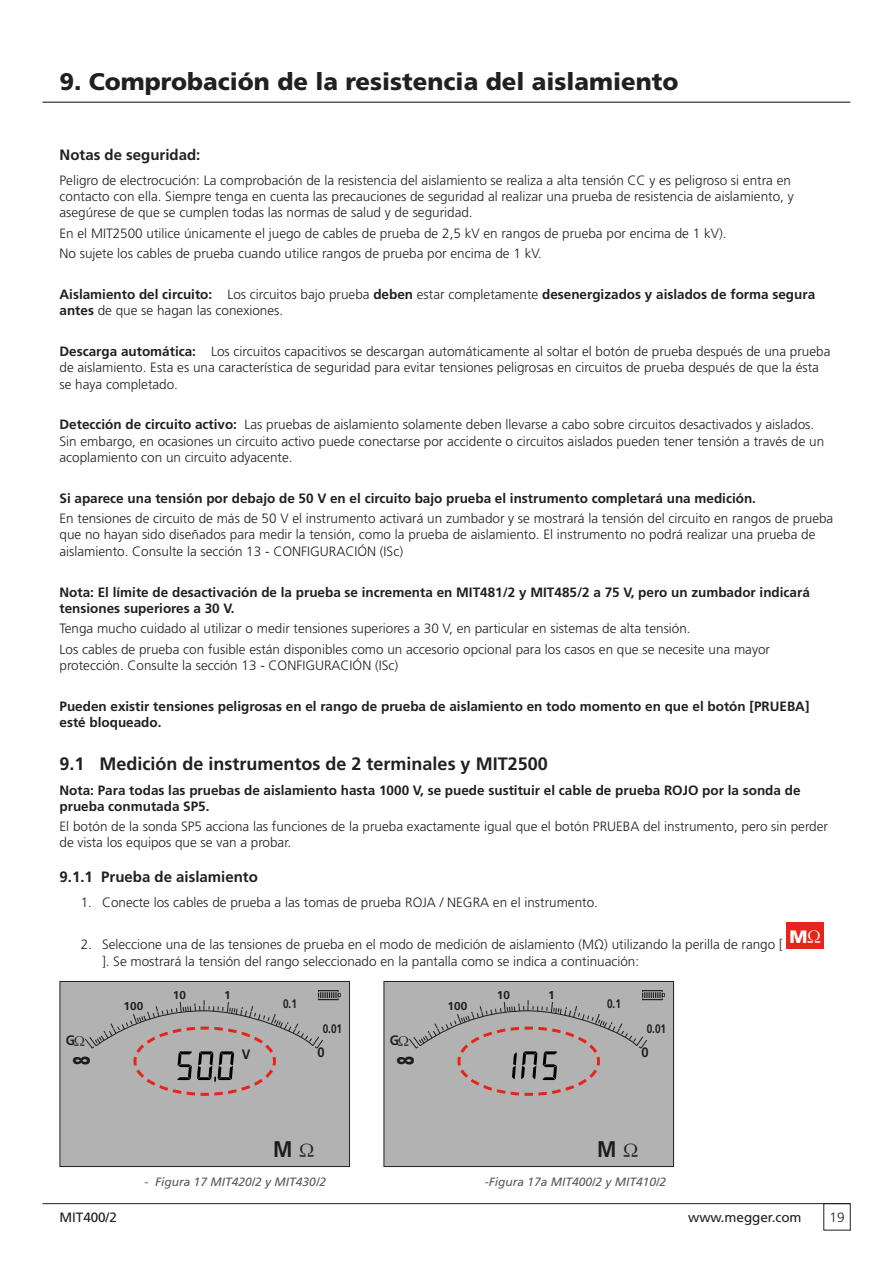
<style>
.page{position:relative;width:893px;height:1263px;background:#fff}
.page>*{position:absolute;margin:0;border:0;box-sizing:border-box;transform-origin:0 0}
.t1{font:900 24px "Frutiger LT Pro";color:#231f20}
.t2{font:900 23.55px "Frutiger LT Std";color:#1d1d1b;scale:.62 1}
.t3{font:700 22.65px "Frutiger LT Std";color:#1d1d1b;scale:.9 1}
.SUB_SECTION_HEADER{font:700 18px "Frutiger LT Pro";color:#231f20}
.t4{font:900 18px "Frutiger LT Pro";color:#fff}
.Set_HEADER{font:700 15px "Frutiger LT Pro";color:#231f20}
.t5{font:700 13.65px "Frutiger LT Std";color:#1d1d1b;scale:.94 1}
.Main_Copy{font:300 13.5px/16.2px "Frutiger LT Pro";color:#231f20}
.Main_Copy-2{font:700 13.5px/16.2px "Frutiger LT Pro";color:#231f20}
.t6{font:13.5px "Frutiger LT Pro";letter-spacing:-.005em;color:#231f20}
.t7{font:700 12.3px "Frutiger LT Std";color:#1d1d1b;scale:.81 1}
.FigureCopy{font:italic 12px "Frutiger LT Pro";color:#57585a}
.t8{font:700 11.4px "Frutiger LT Std";color:#1d1d1b}
.s1{font-weight:300}
.s2{font-weight:700}
</style>
<div class="page">
<hr style="left:43px;top:1203px;width:807px;height:1px;background:#231f20">
<hr style="left:43px;top:102px;width:807px;height:1px;background:#231f20">
<div style="left:786px;top:922px;width:38px;height:27px;background:#e72419"></div>
<div style="left:60px;top:981px;width:290px;height:185px;background:#b2b2b2"></div>
<div style="left:60px;top:981px;width:290px;height:186px;border:1px solid #231f20"></div>
<div style="left:384px;top:981px;width:290px;height:185px;background:#b2b2b2"></div>
<div style="left:384px;top:981px;width:290px;height:186px;border:1px solid #231f20"></div>
<svg style="left:85px;top:990px;width:256px;height:106px"></svg>
<svg style="left:409px;top:990px;width:256px;height:106px"></svg>
<p class="t1" style="left:60px;top:68px;width:620px">9. Comprobación de la resistencia del aislamiento</p>
<p class="Set_HEADER" style="left:60px;top:146px;width:142px">Notas de seguridad:</p>
<p class="Main_Copy" style="left:60px;top:172px;width:736px">Peligro de electrocución: La comprobación de la resistencia del aislamiento se realiza a alta tensión CC y es peligroso si entra en contacto con ella. Siempre tenga en cuenta las precauciones de seguridad al realizar una prueba de resistencia de aislamiento, y asegúrese de que se cumplen todas las normas de salud y de seguridad.</p>
<p class="Main_Copy" style="left:60px;top:225px;width:668px">En el MIT2500 utilice únicamente el juego de cables de prueba de 2,5 kV en rangos de prueba por encima de 1 kV).</p>
<p class="Main_Copy" style="left:60px;top:245px;width:484px">No sujete los cables de prueba cuando utilice rangos de prueba por encima de 1 kV.</p>
<p class="Main_Copy-2" style="left:60px;top:286px;width:757px">Aislamiento del circuito: <span class="s1">Los circuitos bajo prueba</span> deben <span class="s1">estar completamente</span> desenergizados y aislados de forma segura antes <span class="s1">de que se hagan las conexiones.</span></p>
<p class="Main_Copy" style="left:60px;top:343px;width:772px"><span class="s2">Descarga automática:</span> Los circuitos capacitivos se descargan automáticamente al soltar el botón de prueba después de una prueba de aislamiento. Esta es una característica de seguridad para evitar tensiones peligrosas en circuitos de prueba después de que la ésta se haya completado.</p>
<p class="Main_Copy" style="left:60px;top:417px;width:766px"><span class="s2">Detección de circuito activo:</span> Las pruebas de aislamiento solamente deben llevarse a cabo sobre circuitos desactivados y aislados.<br>Sin embargo, en ocasiones un circuito activo puede conectarse por accidente o circuitos aislados pueden tener tensión a través de un acoplamiento con un circuito adyacente.</p>
<p class="Main_Copy-2" style="left:60px;top:490px;width:698px">Si aparece una tensión por debajo de 50 V en el circuito bajo prueba el instrumento completará una medición.</p>
<p class="Main_Copy" style="left:60px;top:510px;width:775px">En tensiones de circuito de más de 50 V el instrumento activará un zumbador y se mostrará la tensión del circuito en rangos de prueba que no hayan sido diseñados para medir la tensión, como la prueba de aislamiento. El instrumento no podrá realizar una prueba de aislamiento. Consulte la sección 13 - CONFIGURACIÓN (ISc)</p>
<p class="Main_Copy-2" style="left:60px;top:584px;width:752px">Nota: El límite de desactivación de la prueba se incrementa en MIT481/2 y MIT485/2 a 75 V, pero un zumbador indicará tensiones superiores a 30 V.</p>
<p class="Main_Copy" style="left:60px;top:620px;width:633px">Tenga mucho cuidado al utilizar o medir tensiones superiores a 30 V, en particular en sistemas de alta tensión.</p>
<p class="Main_Copy" style="left:60px;top:641px;width:712px">Los cables de prueba con fusible están disponibles como un accesorio opcional para los casos en que se necesite una mayor protección. Consulte la sección 13 - CONFIGURACIÓN (ISc)</p>
<p class="Main_Copy-2" style="left:60px;top:698px;width:751px">Pueden existir tensiones peligrosas en el rango de prueba de aislamiento en todo momento en que el botón [PRUEBA] esté bloqueado.</p>
<p class="SUB_SECTION_HEADER" style="left:60px;top:753px;width:490px">9.1 Medición de instrumentos de 2 terminales y MIT2500</p>
<p class="Main_Copy-2" style="left:60px;top:782px;width:742px">Nota: Para todas las pruebas de aislamiento hasta 1000 V, se puede sustituir el cable de prueba ROJO por la sonda de prueba conmutada SP5.</p>
<p class="Main_Copy" style="left:60px;top:818px;width:770px">El botón de la sonda SP5 acciona las funciones de la prueba exactamente igual que el botón PRUEBA del instrumento, pero sin perder de vista los equipos que se van a probar.</p>
<p class="Set_HEADER" style="left:60px;top:868px;width:200px">9.1.1 Prueba de aislamiento</p>
<p class="Main_Copy" style="left:81px;top:894px;width:519px">1. Conecte los cables de prueba a las tomas de prueba ROJA / NEGRA en el instrumento.</p>
<p class="Main_Copy" style="left:81px;top:937px;width:703px">2. Seleccione una de las tensiones de prueba en el modo de medición de aislamiento (MΩ) utilizando la perilla de rango [</p>
<p class="t4" style="left:789px;top:926px;width:19px">M</p>
<p class="Main_Copy" style="left:102px;top:953px;width:539px">]. Se mostrará la tensión del rango seleccionado en la pantalla como se indica a continuación:</p>
<p class="t5" style="left:66px;top:1032px;width:11px">G</p>
<p class="t2" style="left:67px;top:1065px;width:16px;rotate:-90deg">8</p>
<p class="t8" style="left:124px;top:999px;width:21px">100</p>
<p class="t8" style="left:173px;top:988px;width:15px">10</p>
<p class="t8" style="left:224px;top:988px;width:8px">1</p>
<p class="t5" style="left:242px;top:1046px;width:11px">V</p>
<p class="t7" style="left:283px;top:997px;width:19px">0.1</p>
<p class="t7" style="left:323px;top:1022px;width:26px">0.01</p>
<p class="t5" style="left:318px;top:1044px;width:9px">0</p>
<p class="t3" style="left:273px;top:1136px;width:23px">M</p>
<p class="t5" style="left:390px;top:1032px;width:11px">G</p>
<p class="t2" style="left:391px;top:1065px;width:16px;rotate:-90deg">8</p>
<p class="t8" style="left:448px;top:999px;width:21px">100</p>
<p class="t8" style="left:497px;top:988px;width:15px">10</p>
<p class="t8" style="left:548px;top:988px;width:8px">1</p>
<p class="t7" style="left:607px;top:997px;width:19px">0.1</p>
<p class="t7" style="left:647px;top:1022px;width:26px">0.01</p>
<p class="t5" style="left:642px;top:1044px;width:9px">0</p>
<p class="t3" style="left:597px;top:1136px;width:23px">M</p>
<p class="FigureCopy" style="left:145px;top:1175px;width:183px">- Figura 17 MIT420/2 y MIT430/2</p>
<p class="FigureCopy" style="left:485px;top:1175px;width:183px">-Figura 17a MIT400/2 y MIT410/2</p>
<p class="t6" style="left:60px;top:1210px;width:59px">MIT400/2</p>
<p class="t6" style="left:688px;top:1210px;width:115px">www.megger.com</p>
<p class="Main_Copy" style="left:829px;top:1209px;width:17px">19</p>
</div>
